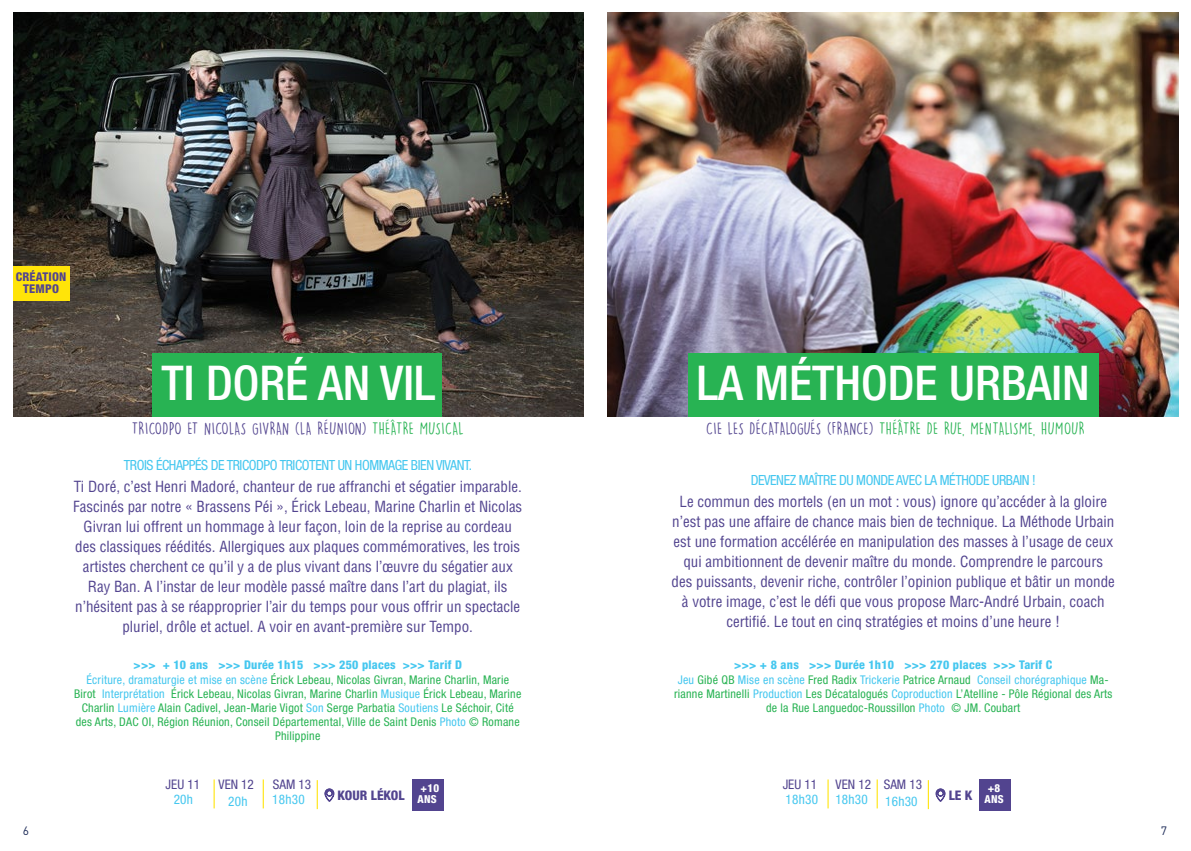
<style>
.page{position:relative;width:1191px;height:851px;background:#fff}
.page>*{position:absolute;margin:0;border:0;box-sizing:border-box;transform-origin:0 0}
.t1{font:500 condensed 48px "Helvetica Neue LT Std";color:#fff}
.t2{font:16px "DK Lemon Yellow Sun";letter-spacing:.005em;color:#28b353}
.t3{font:16px "DK Lemon Yellow Sun";letter-spacing:.015em;color:#52448f}
.t4{font:condensed 15px/20px "Helvetica";color:#52448f;text-align:center}
.t5{font:condensed 14px "Helvetica Neue LT Std";letter-spacing:-.03em;color:#45c7ef}
.t6{font:condensed 13.2px "Helvetica Neue LT Pro";color:#52448f}
.t7{font:condensed 13.2px "Helvetica Neue LT Pro";letter-spacing:.02em;color:#45c7ef}
.t8{font:800 condensed 13.2px "Helvetica Neue LT Pro";color:#52448f}
.t9{font:800 condensed 12.2px/12px "Helvetica Neue LT Pro";letter-spacing:.02em;color:#52448f;text-align:center}
.t10{font:condensed 12px/14px "Helvetica Neue LT Pro";letter-spacing:.02em;color:#28b353;text-align:center}
.t11{font:800 condensed 12px "Helvetica Neue LT Pro";letter-spacing:.02em;color:#45c7ef}
.t12{font:12px "DIN Pro";color:#1a2855}
.t13{font:800 condensed 11px/11px "Helvetica Neue LT Pro";letter-spacing:.02em;color:#fff}
.s1{color:#28b353}
.s2{color:#52448f}
.s3{color:#45c7ef}
</style>
<div class="page">
<img style="left:13px;top:13px;width:571px;height:403px">
<img style="left:608px;top:13px;width:570px;height:403px">
<div style="left:412px;top:779px;width:31px;height:31px;background:#52448f"></div>
<div style="left:979px;top:779px;width:31px;height:31px;background:#52448f"></div>
<svg style="left:324px;top:788px;width:10px;height:14px"></svg>
<svg style="left:935px;top:788px;width:10px;height:14px"></svg>
<svg style="left:317px;top:780px;width:1px;height:29px"></svg>
<hr style="left:927px;top:780px;width:2px;height:29px;background:#ffe409">
<svg style="left:263px;top:779px;width:1px;height:29px"></svg>
<svg style="left:876px;top:779px;width:1px;height:29px"></svg>
<svg style="left:214px;top:779px;width:1px;height:29px"></svg>
<svg style="left:827px;top:779px;width:1px;height:29px"></svg>
<div style="left:152px;top:353px;width:290px;height:63px;background:#28b353"></div>
<div style="left:688px;top:353px;width:410px;height:63px;background:#28b353"></div>
<div style="left:13px;top:266px;width:56px;height:34px;background:#ffe409"></div>
<p class="t9" style="left:16px;top:271px;width:52px">CRÉATION tempo</p>
<h1 class="t1" style="left:162px;top:354px;width:275px">TI DORÉ AN VIL</h1>
<h1 class="t1" style="left:696px;top:354px;width:394px">LA MÉTHODE URBAIN</h1>
<p class="t3" style="left:132px;top:418px;width:333px">TRICODPO et NICOLAS GIVRAN (LA RÉUNION) <span class="s1">THÉÂTRE MUSICAL</span></p>
<p class="t2" style="left:706px;top:418px;width:380px"><span class="s2">CIE LES DÉCATALOGUÉS (FRANCE)</span> THÉÂTRE DE RUE, MENTALISME, HUMOUR</p>
<p class="t5" style="left:124px;top:456px;width:350px">TROIS ÉCHAPPÉS DE TRICODPO TRICOTENT UN HOMMAGE BIEN VIVANT.</p>
<p class="t4" style="left:73px;top:476px;width:450px">Ti Doré, c’est Henri Madoré, chanteur de rue affranchi et ségatier imparable.<br>Fascinés par notre « Brassens Péi », Érick Lebeau, Marine Charlin et Nicolas Givran lui offrent un hommage à leur façon, loin de la reprise au cordeau des classiques réédités. Allergiques aux plaques commémoratives, les trois artistes cherchent ce qu’il y a de plus vivant dans l’œuvre du ségatier aux Ray Ban. A l’instar de leur modèle passé maître dans l’art du plagiat, ils n’hésitent pas à se réapproprier l’air du temps pour vous offrir un spectacle pluriel, drôle et actuel. A voir en avant-première sur Tempo.</p>
<p class="t5" style="left:750px;top:472px;width:286px">DEVENEZ MAÎTRE DU MONDE AVEC LA MÉTHODE URBAIN !</p>
<p class="t4" style="left:671px;top:491px;width:445px">Le commun des mortels (en un mot : vous) ignore qu’accéder à la gloire n’est pas une affaire de chance mais bien de technique. La Méthode Urbain est une formation accélérée en manipulation des masses à l’usage de ceux qui ambitionnent de devenir maître du monde. Comprendre le parcours des puissants, devenir riche, contrôler l’opinion publique et bâtir un monde à votre image, c’est le défi que vous propose Marc-André Urbain, coach certifié. Le tout en cinq stratégies et moins d’une heure !</p>
<p class="t11" style="left:134px;top:657px;width:330px">&gt;&gt;&gt; + 10 ans &gt;&gt;&gt; Durée 1h15 &gt;&gt;&gt; 250 places &gt;&gt;&gt; Tarif D</p>
<p class="t11" style="left:734px;top:657px;width:319px">&gt;&gt;&gt; + 8 ans &gt;&gt;&gt; Durée 1h10 &gt;&gt;&gt; 270 places &gt;&gt;&gt; Tarif C</p>
<p class="t10" style="left:74px;top:673px;width:449px"><span class="s3">Écriture, dramaturgie et mise en scène</span> Érick Lebeau, Nicolas Givran, Marine Charlin, Marie Birot <span class="s3">Interprétation</span> Érick Lebeau, Nicolas Givran, Marine Charlin <span class="s3">Musique</span> Érick Lebeau, Marine Charlin <span class="s3">Lumière</span> Alain Cadivel, Jean-Marie Vigot <span class="s3">Son</span> Serge Parbatia <span class="s3">Soutiens</span> Le Séchoir, Cité des Arts, DAC OI, Région Réunion, Conseil Départemental, Ville de Saint Denis <span class="s3">Photo</span> © Romane Philippine</p>
<p class="t10" style="left:674px;top:673px;width:440px"><span class="s3">Jeu</span> Gibé QB <span class="s3">Mise en scène</span> Fred Radix <span class="s3">Trickerie</span> Patrice Arnaud <span class="s3">Conseil chorégraphique</span> Ma&shy;rianne Martinelli <span class="s3">Production</span> Les Décatalogués <span class="s3">Coproduction</span> L’Atelline - Pôle Régional des Arts de la Rue Languedoc-Roussillon <span class="s3">Photo</span> © JM. Coubart</p>
<p class="t6" style="left:166px;top:776px;width:36px">JEU 11</p>
<p class="t6" style="left:218px;top:776px;width:37px">VEN 12</p>
<p class="t6" style="left:273px;top:776px;width:40px">SAM 13</p>
<p class="t6" style="left:782px;top:776px;width:36px">JEU 11</p>
<p class="t6" style="left:835px;top:776px;width:88px">VEN 12 SAM 13</p>
<p class="t8" style="left:338px;top:786px;width:69px">KOUR LÉKOL</p>
<p class="t8" style="left:948px;top:786px;width:25px">LE K</p>
<p class="t13" style="left:417px;top:782px;width:23px">+10<br>ANS</p>
<p class="t13" style="left:984px;top:782px;width:21px">+8<br>ANS</p>
<p class="t7" style="left:174px;top:791px;width:21px">20h</p>
<p class="t7" style="left:228px;top:793px;width:21px">20h</p>
<p class="t7" style="left:272px;top:791px;width:34px">18h30</p>
<p class="t7" style="left:785px;top:791px;width:34px">18h30</p>
<p class="t7" style="left:835px;top:791px;width:34px">18h30</p>
<p class="t7" style="left:885px;top:793px;width:34px">16h30</p>
<p class="t12" style="left:23px;top:822px;width:8px">6</p>
<p class="t12" style="left:1160px;top:822px;width:8px">7</p>
</div>
